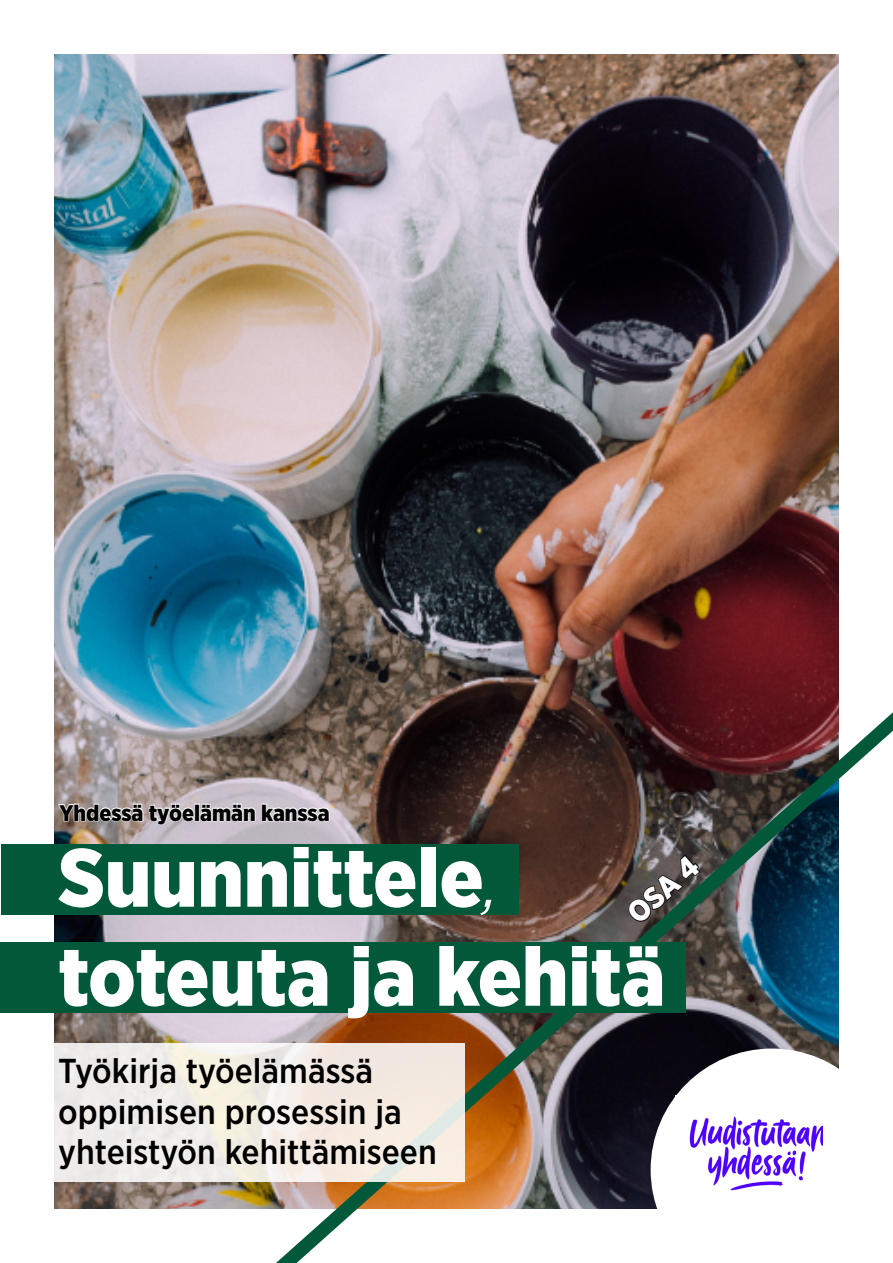
<style>
.page{position:relative;width:893px;height:1263px;background:#fff}
.page>*{position:absolute;margin:0;border:0;box-sizing:border-box;transform-origin:0 0}
.t1{font:900 82.5px/99px "Gotham Narrow";color:#fff}
.t2{font:500 34.5px/40.5px "Gotham Narrow";color:#000}
.t3{font:900 30px "Gotham Narrow";color:#fff}
.t4{font:900 22.5px "Gotham Narrow";color:#000}
.s1{font-weight:300;font-style:italic}
</style>
<div class="page">
<img style="left:54px;top:54px;width:785px;height:1155px">
<img style="left:276px;top:712px;width:617px;height:551px">
<div style="left:1px;top:844px;width:517px;height:71px;background:#025939"></div>
<div style="left:0;top:942px;width:685px;height:70px;background:#025939"></div>
<svg style="left:54px;top:1043px;width:411px;height:138px;background:#f1ece5"></svg>
<svg style="left:626px;top:854px;width:75px;height:70px;background:#424842"></svg>
<img style="left:675px;top:1096px;width:147px;height:113px">
<svg style="left:57px;top:803px;width:273px;height:22px"></svg>
<p class="t4" style="left:59px;top:798px;width:272px">Yhdessä työelämän kanssa</p>
<h1 class="t1" style="left:58px;top:827px;width:608px">Suunnittele<span class="s1">, </span>toteuta ja kehitä</h1>
<p class="t3" style="left:619px;top:903px;width:85px;rotate:-42deg">OSA 4</p>
<p class="t2" style="left:58px;top:1050px;width:380px">Työkirja työelämässä oppimisen prosessin ja yhteistyön kehittämiseen</p>
</div>
